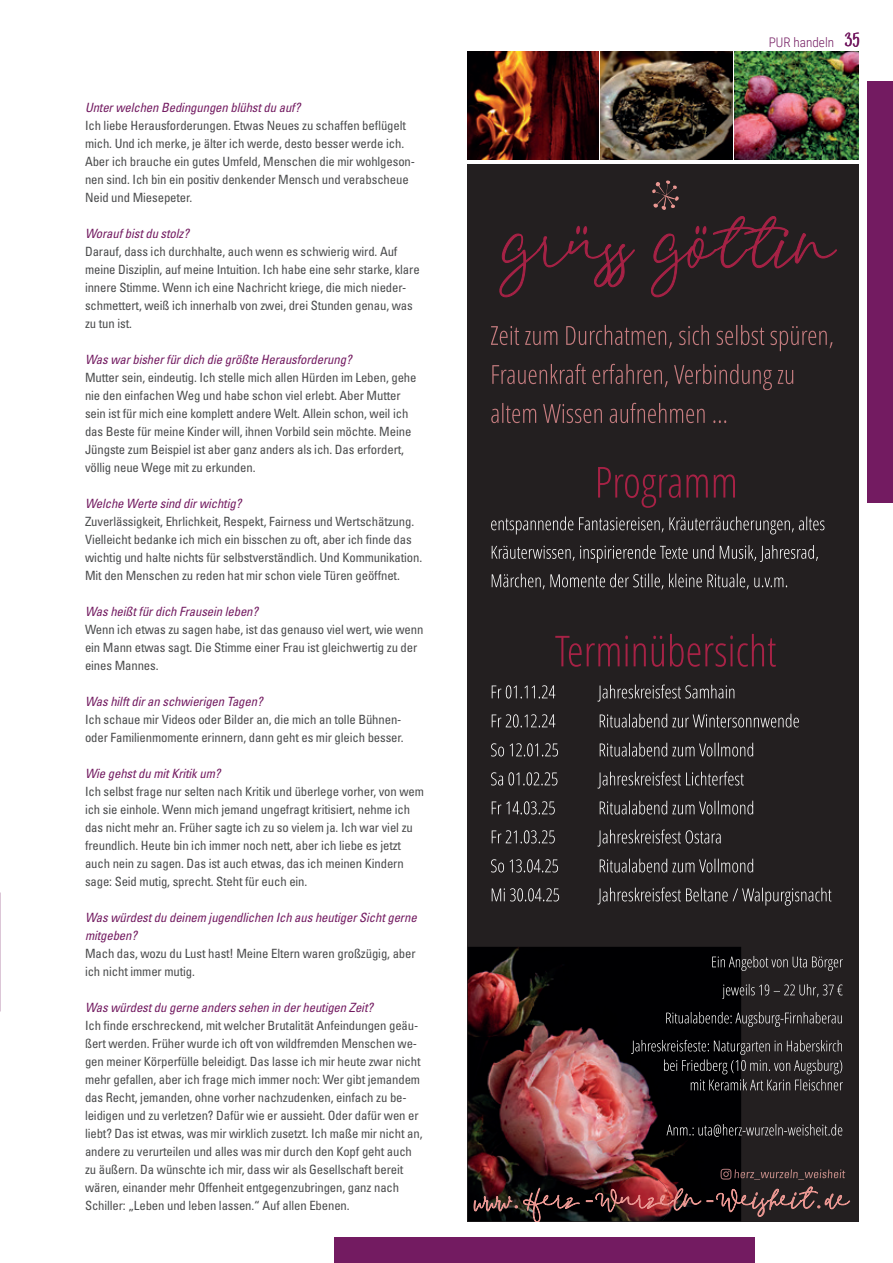
<style>
.page{position:relative;width:893px;height:1263px;background:#fff}
.page>*{position:absolute;margin:0;border:0;box-sizing:border-box;transform-origin:0 0}
.t1{font:300 13.2px "Roboto Condensed";color:#731b61}
.t2{font:condensed 12.75px/18px "Univers LT Std";letter-spacing:-.01em;color:#4b4c4d}
.t3{font:italic condensed 12.75px/18px "Univers LT Std";letter-spacing:-.01em;color:#731b61}
.s1{font-family:"Eufoniem One";font-weight:400;font-size:21px}
</style>
<div class="page">
<div style="left:334px;top:1237px;width:421px;height:26px;background:#731b61"></div>
<div style="left:867px;top:81px;width:26px;height:421px;background:#731b61"></div>
<div style="left:468px;top:164px;width:391px;height:1057px;background:#231f20"></div>
<img style="left:468px;top:947px;width:273px;height:274px">
<svg style="left:492px;top:887px;width:339px;height:19px"></svg>
<svg style="left:491px;top:859px;width:262px;height:13px"></svg>
<svg style="left:492px;top:829px;width:229px;height:17px"></svg>
<svg style="left:492px;top:801px;width:261px;height:13px"></svg>
<svg style="left:491px;top:771px;width:253px;height:17px"></svg>
<svg style="left:491px;top:743px;width:262px;height:13px"></svg>
<svg style="left:492px;top:714px;width:307px;height:13px"></svg>
<svg style="left:492px;top:685px;width:242px;height:17px"></svg>
<svg style="left:721px;top:1169px;width:124px;height:10px"></svg>
<img style="left:615px;top:1174px;width:55px;height:12px">
<svg style="left:667px;top:1124px;width:175px;height:13px"></svg>
<svg style="left:631px;top:1040px;width:212px;height:50px"></svg>
<svg style="left:666px;top:1012px;width:176px;height:15px"></svg>
<svg style="left:722px;top:984px;width:121px;height:15px"></svg>
<svg style="left:712px;top:956px;width:131px;height:15px"></svg>
<svg style="left:555px;top:634px;width:221px;height:33px"></svg>
<svg style="left:492px;top:573px;width:295px;height:16px"></svg>
<svg style="left:492px;top:545px;width:326px;height:18px"></svg>
<svg style="left:491px;top:516px;width:333px;height:18px"></svg>
<img style="left:468px;top:52px;width:131px;height:107px">
<img style="left:601px;top:52px;width:131px;height:107px">
<img style="left:734px;top:52px;width:125px;height:107px">
<svg style="left:491px;top:403px;width:235px;height:20px"></svg>
<svg style="left:492px;top:364px;width:301px;height:26px"></svg>
<svg style="left:491px;top:325px;width:341px;height:26px"></svg>
<svg style="left:598px;top:467px;width:137px;height:41px"></svg>
<svg style="left:499px;top:180px;width:338px;height:117px"></svg>
<svg style="left:474px;top:1186px;width:376px;height:35px"></svg>
<p class="t3" style="left:85px;top:98px;width:217px">Unter welchen Bedingungen blühst du auf?</p>
<p class="t2" style="left:85px;top:116px;width:332px">Ich liebe Herausforderungen. Etwas Neues zu schaffen beflügelt mich. Und ich merke, je älter ich werde, desto besser werde ich.<br>Aber ich brauche ein gutes Umfeld, Menschen die mir wohlgeson&shy;nen sind. Ich bin ein positiv denkender Mensch und verabscheue Neid und Miesepeter.</p>
<p class="t3" style="left:85px;top:224px;width:106px">Worauf bist du stolz?</p>
<p class="t2" style="left:85px;top:242px;width:336px">Darauf, dass ich durchhalte, auch wenn es schwierig wird. Auf meine Disziplin, auf meine Intuition. Ich habe eine sehr starke, klare innere Stimme. Wenn ich eine Nachricht kriege, die mich nieder&shy;schmettert, weiß ich innerhalb von zwei, drei Stunden genau, was zu tun ist.</p>
<p class="t3" style="left:85px;top:350px;width:268px">Was war bisher für dich die größte Herausforderung?</p>
<p class="t2" style="left:85px;top:368px;width:333px">Mutter sein, eindeutig. Ich stelle mich allen Hürden im Leben, gehe nie den einfachen Weg und habe schon viel erlebt. Aber Mutter sein ist für mich eine komplett andere Welt. Allein schon, weil ich das Beste für meine Kinder will, ihnen Vorbild sein möchte. Meine Jüngste zum Beispiel ist aber ganz anders als ich. Das erfordert, völlig neue Wege mit zu erkunden.</p>
<p class="t3" style="left:85px;top:495px;width:158px">Welche Werte sind dir wichtig?</p>
<p class="t2" style="left:85px;top:512px;width:339px">Zuverlässigkeit, Ehrlichkeit, Respekt, Fairness und Wertschätzung.<br>Vielleicht bedanke ich mich ein bisschen zu oft, aber ich finde das wichtig und halte nichts für selbstverständlich. Und Kommunikation.<br>Mit den Menschen zu reden hat mir schon viele Türen geöffnet.</p>
<p class="t3" style="left:85px;top:603px;width:175px">Was heißt für dich Frausein leben?</p>
<p class="t2" style="left:85px;top:620px;width:340px">Wenn ich etwas zu sagen habe, ist das genauso viel wert, wie wenn ein Mann etwas sagt. Die Stimme einer Frau ist gleichwertig zu der eines Mannes.</p>
<p class="t3" style="left:85px;top:693px;width:179px">Was hilft dir an schwierigen Tagen?</p>
<p class="t2" style="left:85px;top:710px;width:320px">Ich schaue mir Videos oder Bilder an, die mich an tolle Bühnen&shy;oder Familienmomente erinnern, dann geht es mir gleich besser.</p>
<p class="t3" style="left:85px;top:765px;width:137px">Wie gehst du mit Kritik um?</p>
<p class="t2" style="left:85px;top:782px;width:340px">Ich selbst frage nur selten nach Kritik und überlege vorher, von wem ich sie einhole. Wenn mich jemand ungefragt kritisiert, nehme ich das nicht mehr an. Früher sagte ich zu so vielem ja. Ich war viel zu freundlich. Heute bin ich immer noch nett, aber ich liebe es jetzt auch nein zu sagen. Das ist auch etwas, das ich meinen Kindern sage: Seid mutig, sprecht. Steht für euch ein.</p>
<p class="t3" style="left:85px;top:909px;width:333px">Was würdest du deinem jugendlichen Ich aus heutiger Sicht gerne mitgeben?</p>
<p class="t2" style="left:85px;top:944px;width:332px">Mach das, wozu du Lust hast! Meine Eltern waren großzügig, aber ich nicht immer mutig.</p>
<p class="t3" style="left:85px;top:999px;width:290px">Was würdest du gerne anders sehen in der heutigen Zeit?</p>
<p class="t2" style="left:85px;top:1016px;width:339px">Ich finde erschreckend, mit welcher Brutalität Anfeindungen geäu&shy;ßert werden. Früher wurde ich oft von wildfremden Menschen we&shy;gen meiner Körperfülle beleidigt. Das lasse ich mir heute zwar nicht mehr gefallen, aber ich frage mich immer noch: Wer gibt jemandem das Recht, jemanden, ohne vorher nachzudenken, einfach zu be&shy;leidigen und zu verletzen? Dafür wie er aussieht. Oder dafür wen er liebt? Das ist etwas, was mir wirklich zusetzt. Ich maße mir nicht an, andere zu verurteilen und alles was mir durch den Kopf geht auch zu äußern. Da wünschte ich mir, dass wir als Gesellschaft bereit wären, einander mehr Offenheit entgegenzubringen, ganz nach Schiller: „Leben und leben lassen.“ Auf allen Ebenen.</p>
<p class="t1" style="left:769px;top:33px;width:93px">PUR handeln <span class="s1">35</span></p>
</div>
